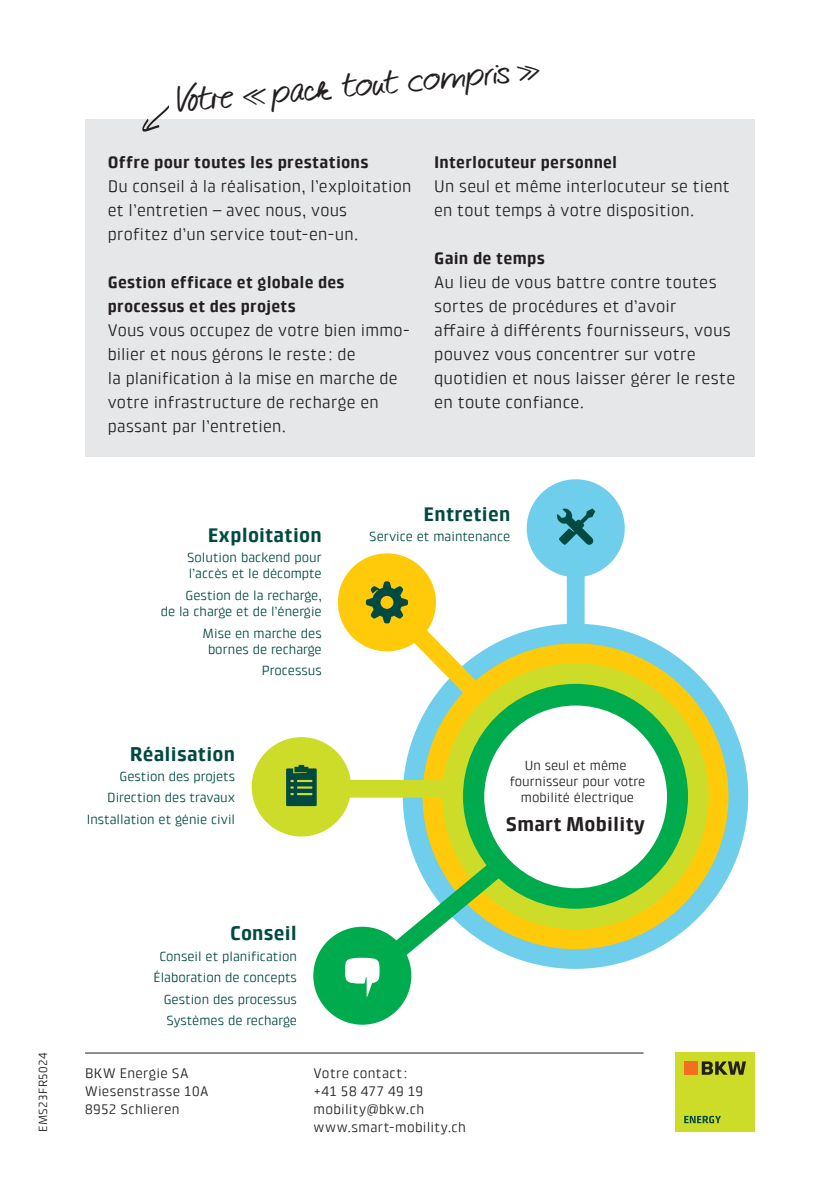
<style>
.page{position:relative;width:840px;height:1191px;background:#fff}
.page>*{position:absolute;margin:0;border:0;box-sizing:border-box;transform-origin:0 0}
.BKW_Scribble_25_22pt{font:40px "Nifty Script";color:#231f20}
.t1{font:700 20.2px "Klint Pro";letter-spacing:.01em;color:#004a41}
.t2{font:700 20.2px "Klint Pro";letter-spacing:.01em;color:#231f20}
.BKW_Copy_8_5_12pt_Re{font:17px/24px "Klint Pro";letter-spacing:.015em;color:#231f20}
.BKW_Address_8_5_12pt{font:14px "Klint Pro";letter-spacing:.02em;color:#231f20}
.t3{font:13.4px/21.6px "Klint Pro";color:#004a41;text-align:right}
.t4{font:13.4px/16.2px "Klint Pro";color:#231f20;text-align:center}
.BKW_Printnumber_6_8p{font:12px "Klint Pro";letter-spacing:.035em;color:#231f20}
.s1{font-size:30px}
.s2{font-weight:700}
</style>
<div class="page">
<div style="left:85px;top:119px;width:669px;height:337px;background:#e6e7e9"></div>
<div style="left:402px;top:623px;width:345px;height:346px;background:#6eceeb;border-radius:50%"></div>
<div style="left:422px;top:643px;width:306px;height:306px;background:#feca0a;border-radius:50%"></div>
<div style="left:442px;top:663px;width:266px;height:266px;background:#cddc28;border-radius:50%"></div>
<div style="left:462px;top:684px;width:225px;height:224px;background:#00ab4d;border-radius:50%"></div>
<div style="left:566px;top:528px;width:18px;height:108px;background:#6eceeb"></div>
<div style="left:301px;top:780px;width:147px;height:17px;background:#cddc28"></div>
<div style="left:526px;top:479px;width:98px;height:98px;background:#6eceeb;border-radius:50%"></div>
<div style="left:338px;top:553px;width:97px;height:98px;background:#feca0a;border-radius:50%"></div>
<div style="left:252px;top:738px;width:98px;height:98px;background:#cddc28;border-radius:50%"></div>
<div style="left:313px;top:926px;width:98px;height:98px;background:#00ab4d;border-radius:50%"></div>
<svg style="left:361px;top:577px;width:140px;height:142px"></svg>
<svg style="left:286px;top:765px;width:30px;height:41px"></svg>
<svg style="left:557px;top:508px;width:38px;height:37px"></svg>
<svg style="left:341px;top:838px;width:186px;height:164px"></svg>
<div style="left:484px;top:705px;width:182px;height:183px;background:#fff;border-radius:50%"></div>
<div style="left:675px;top:1052px;width:79px;height:80px;background:#cddc28"></div>
<svg style="left:684px;top:1115px;width:36px;height:8px"></svg>
<div style="left:683px;top:1061px;width:14px;height:13px;background:#f36e21"></div>
<svg style="left:701px;top:1061px;width:44px;height:13px"></svg>
<hr style="left:85px;top:1052px;width:558px;height:1px;background:#231f20">
<p class="BKW_Printnumber_6_8p" style="left:36px;top:1132px;width:81px;rotate:-90deg">EMS23FR5024</p>
<p class="BKW_Scribble_25_22pt" style="left:173px;top:75px;width:365px;rotate:-5deg">Votre <span class="s1">«</span> pack tout compris <span class="s1">»</span></p>
<p class="BKW_Copy_8_5_12pt_Re" style="left:108px;top:150px;width:305px"><span class="s2">Offre pour toutes les prestations<br></span>Du conseil à la réalisation, l’exploitation et l’entretien – avec nous, vous profitez d’un service tout-en-un.</p>
<p class="BKW_Copy_8_5_12pt_Re" style="left:108px;top:270px;width:303px"><span class="s2">Gestion efficace et globale des processus et des projets<br></span>Vous vous occupez de votre bien immo&shy;bilier et nous gérons le reste: de<br>la planification à la mise en marche de votre infrastructure de recharge en passant par l’entretien.</p>
<p class="BKW_Copy_8_5_12pt_Re" style="left:434px;top:150px;width:297px"><span class="s2">Interlocuteur personnel<br></span>Un seul et même interlocuteur se tient en tout temps à votre disposition.</p>
<p class="BKW_Copy_8_5_12pt_Re" style="left:434px;top:246px;width:302px"><span class="s2">Gain de temps<br></span>Au lieu de vous battre contre toutes sortes de procédures et d’avoir<br>affaire à différents fournisseurs, vous pouvez vous concentrer sur votre quotidien et nous laisser gérer le reste en toute confiance.</p>
<p class="t1" style="left:423px;top:502px;width:88px">Entretien</p>
<p class="t1" style="left:207px;top:523px;width:115px">Exploitation</p>
<p class="t3" style="left:369px;top:525px;width:142px">Service et maintenance</p>
<p class="t3" style="left:187px;top:549px;width:136px;line-height:16.2px;text-align:left">Solution backend pour l’accès et le décompte</p>
<p class="t3" style="left:161px;top:587px;width:162px;line-height:16.2px">Gestion de la recharge,<br>de la charge et de l’énergie</p>
<p class="t3" style="left:202px;top:625px;width:121px;line-height:16.2px;text-align:center">Mise en marche des bornes de recharge</p>
<p class="t3" style="left:262px;top:660px;width:61px">Processus</p>
<p class="t1" style="left:130px;top:742px;width:107px">Réalisation</p>
<p class="t3" style="left:87px;top:765px;width:150px">Gestion des projets<br>Direction des travaux<br>Installation et génie civil</p>
<p class="t4" style="left:509px;top:757px;width:137px">Un seul et même fournisseur pour votre mobilité électrique</p>
<p class="t2" style="left:505px;top:812px;width:141px">Smart Mobility</p>
<p class="t1" style="left:230px;top:922px;width:68px">Conseil</p>
<p class="t3" style="left:153px;top:945px;width:145px">Conseil et planification<br>Élaboration de concepts<br>Gestion des processus<br>Systèmes de recharge</p>
<p class="BKW_Address_8_5_12pt" style="left:85px;top:1064px;width:105px">BKW Energie SA</p>
<p class="BKW_Address_8_5_12pt" style="left:85px;top:1082px;width:125px">Wiesenstrasse 10A</p>
<p class="BKW_Address_8_5_12pt" style="left:85px;top:1100px;width:96px">8952 Schlieren</p>
<p class="BKW_Address_8_5_12pt" style="left:313px;top:1064px;width:95px">Votre contact:</p>
<p class="BKW_Address_8_5_12pt" style="left:313px;top:1082px;width:111px">+41 58 477 49 19</p>
<p class="BKW_Address_8_5_12pt" style="left:313px;top:1100px;width:112px">mobility@bkw.ch</p>
<p class="BKW_Address_8_5_12pt" style="left:313px;top:1118px;width:154px">www.smart-mobility.ch</p>
</div>
